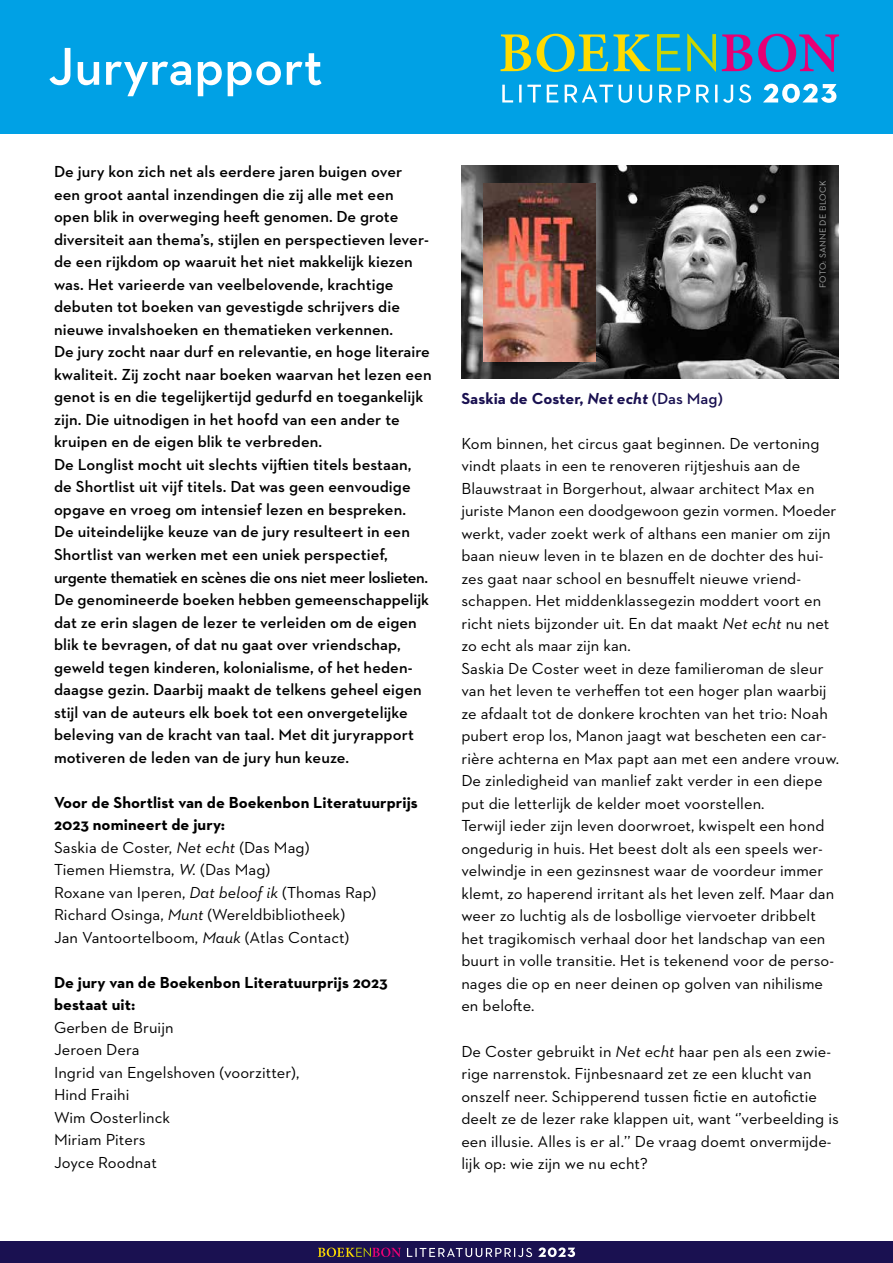
<style>
.page{position:relative;width:893px;height:1263px;background:#fff}
.page>*{position:absolute;margin:0;border:0;box-sizing:border-box;transform-origin:0 0}
.t1{font:600 54.15px "Neutraface 2 Text";color:#fff}
.t2{font:16.2px/22.5px "Neutraface 2 Text";letter-spacing:.005em;color:#000}
.t3{font:600 16.2px/22.5px "Neutraface 2 Text";letter-spacing:.005em;color:#000}
.t4{font:700 16.2px/22.5px "Neutraface 2 Text";letter-spacing:.005em;color:#000}
.t5{font:700 16.2px "Neutraface 2 Text";letter-spacing:.005em;color:#1a1151}
.t6{font:9px "Neutraface 2 Text";letter-spacing:.025em;color:#a5a7a7}
.s1{font-weight:700}
.s2{font-style:italic}
.s3{font-weight:600}
</style>
<div class="page">
<div style="left:0;top:0;width:893px;height:134px;background:#00a1e5"></div>
<svg style="left:722px;top:34px;width:117px;height:38px"></svg>
<svg style="left:657px;top:34px;width:59px;height:38px"></svg>
<svg style="left:501px;top:34px;width:149px;height:38px"></svg>
<svg style="left:502px;top:84px;width:334px;height:19px"></svg>
<img style="left:461px;top:166px;width:378px;height:212px">
<img style="left:484px;top:183px;width:111px;height:178px">
<div style="left:0;top:1242px;width:893px;height:21px;background:#1a1151"></div>
<svg style="left:407px;top:1247px;width:168px;height:10px"></svg>
<svg style="left:318px;top:1247px;width:83px;height:10px"></svg>
<h1 class="t1" style="left:48px;top:32px;width:276px">Juryrapport</h1>
<p class="t3" style="left:54px;top:161px;width:379px">De jury kon zich net als eerdere jaren buigen over een groot aantal inzendingen die zij alle met een open blik in overweging heeft genomen. De grote diversiteit aan thema’s, stijlen en perspectieven lever&shy;de een rijkdom op waaruit het niet makkelijk kiezen was. Het varieerde van veelbelovende, krachtige debuten tot boeken van gevestigde schrijvers die nieuwe invalshoeken en thematieken verkennen.<br>De jury zocht naar durf en relevantie, en hoge literaire kwaliteit. Zij zocht naar boeken waarvan het lezen een genot is en die tegelijkertijd gedurfd en toegankelijk zijn. Die uitnodigen in het hoofd van een ander te kruipen en de eigen blik te verbreden.<br>De Longlist mocht uit slechts vijftien titels bestaan, de Shortlist uit vijf titels. Dat was geen eenvoudige opgave en vroeg om intensief lezen en bespreken.<br>De uiteindelijke keuze van de jury resulteert in een Shortlist van werken met een uniek perspectief, urgente thematiek en scènes die ons niet meer loslieten.<br>De genomineerde boeken hebben gemeenschappelijk dat ze erin slagen de lezer te verleiden om de eigen blik te bevragen, of dat nu gaat over vriendschap, geweld tegen kinderen, kolonialisme, of het heden&shy;daagse gezin. Daarbij maakt de telkens geheel eigen stijl van de auteurs elk boek tot een onvergetelijke beleving van de kracht van taal. Met dit juryrapport motiveren de leden van de jury hun keuze.</p>
<p class="t2" style="left:54px;top:790px;width:365px"><span class="s1">Voor de Shortlist van de Boekenbon Literatuurprijs 2023 nomineert de jury:<br></span>Saskia de Coster, <span class="s2">Net echt</span> (Das Mag)<br>Tiemen Hiemstra, <span class="s2">W.</span> (Das Mag)<br>Roxane van Iperen, <span class="s2">Dat beloof ik</span> (Thomas Rap)<br>Richard Osinga, <span class="s2">Munt</span> (Wereldbibliotheek)<br>Jan Vantoortelboom, <span class="s2">Mauk</span> (Atlas Contact)</p>
<p class="t4" style="left:54px;top:971px;width:335px">De jury van de Boekenbon Literatuurprijs 2023 bestaat uit:</p>
<p class="t2" style="left:54px;top:1015px;width:247px">Gerben de Bruijn<br>Jeroen Dera<br>Ingrid van Engelshoven (voorzitter),<br>Hind Fraihi<br>Wim Oosterlinck<br>Miriam Piters<br>Joyce Roodnat</p>
<p class="t6" style="left:817px;top:288px;width:108px;rotate:-90deg">FOTO: SANNE DE BLOCK</p>
<p class="t5" style="left:461px;top:388px;width:263px">Saskia de Coster, <span class="s2">Net echt</span> <span class="s3">(Das Mag)</span></p>
<p class="t2" style="left:461px;top:432px;width:379px">Kom binnen, het circus gaat beginnen. De vertoning vindt plaats in een te renoveren rijtjeshuis aan de Blauwstraat in Borgerhout, alwaar architect Max en juriste Manon een doodgewoon gezin vormen. Moeder werkt, vader zoekt werk of althans een manier om zijn baan nieuw leven in te blazen en de dochter des hui&shy;zes gaat naar school en besnuffelt nieuwe vriend&shy;schappen. Het middenklassegezin moddert voort en richt niets bijzonder uit. En dat maakt <span class="s2">Net echt</span> nu net zo echt als maar zijn kan.<br>Saskia De Coster weet in deze familieroman de sleur van het leven te verheffen tot een hoger plan waarbij ze afdaalt tot de donkere krochten van het trio: Noah pubert erop los, Manon jaagt wat bescheten een car&shy;rière achterna en Max papt aan met een andere vrouw.<br>De zinledigheid van manlief zakt verder in een diepe put die letterlijk de kelder moet voorstellen.<br>Terwijl ieder zijn leven doorwroet, kwispelt een hond ongedurig in huis. Het beest dolt als een speels wer&shy;velwindje in een gezinsnest waar de voordeur immer klemt, zo haperend irritant als het leven zelf. Maar dan weer zo luchtig als de losbollige viervoeter dribbelt het tragikomisch verhaal door het landschap van een buurt in volle transitie. Het is tekenend voor de perso&shy;nages die op en neer deinen op golven van nihilisme en belofte.</p>
<p class="t2" style="left:461px;top:1039px;width:379px">De Coster gebruikt in <span class="s2">Net echt</span> haar pen als een zwie&shy;rige narrenstok. Fijnbesnaard zet ze een klucht van onszelf neer. Schipperend tussen fictie en autofictie deelt ze de lezer rake klappen uit, want ‘’verbeelding is een illusie. Alles is er al.’’ De vraag doemt onvermijde&shy;lijk op: wie zijn we nu echt?</p>
</div>
